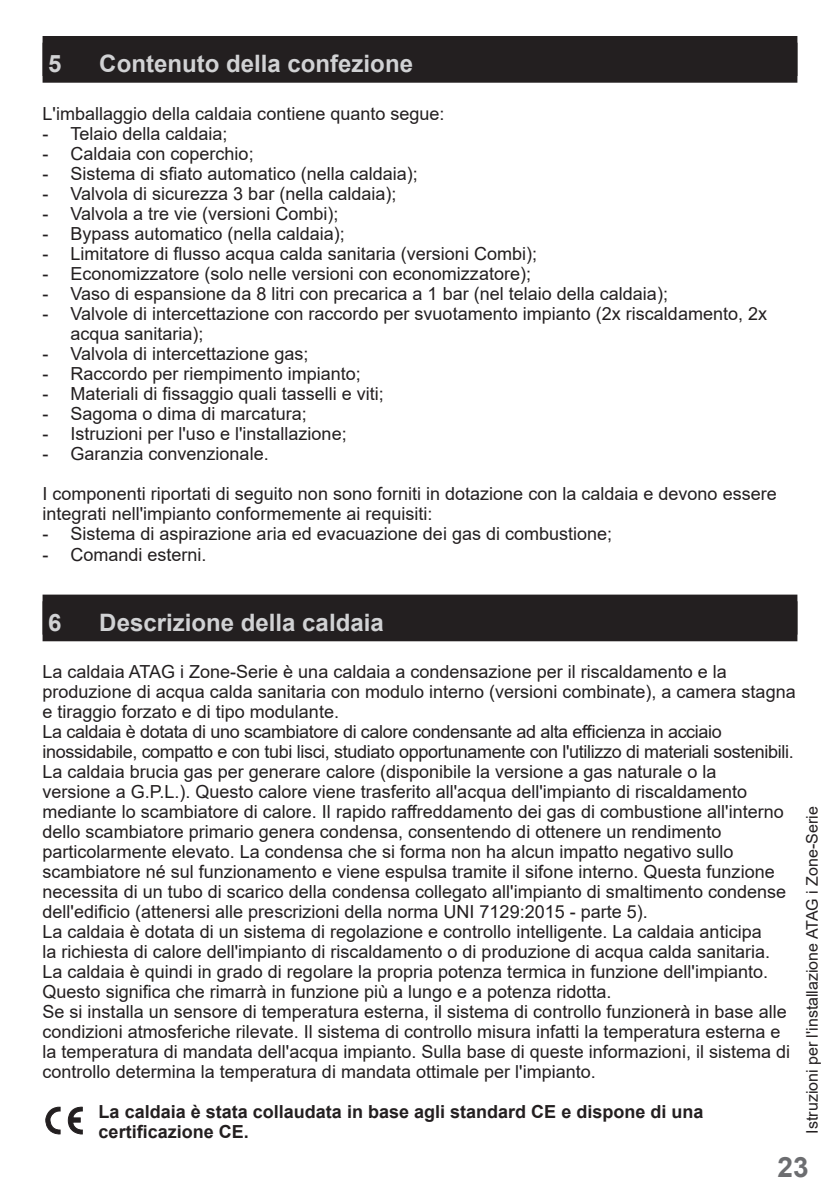
<style>
.page{position:relative;width:840px;height:1191px;background:#fff}
.page>*{position:absolute;margin:0;border:0;box-sizing:border-box;transform-origin:0 0}
.t1{font:700 28px "Arial";color:#6c6d70}
.Kop{font:700 24px "Arial";color:#d1d2d4}
.Gewone_tekst_vooraan{font:18px/20px "Arial";color:#231f20}
.Gewone_tekst_opsommi{font:18px/20px "Arial";color:#231f20}
.LetOp{font:700 18px/20px "Arial";color:#231f20}
.t2{font:16px "Arial";color:#231f20}
</style>
<div class="page">
<div style="left:43px;top:43px;width:754px;height:40px;background:#231f20"></div>
<div style="left:43px;top:36px;width:754px;height:40px;background:#231f20"></div>
<div style="left:43px;top:601px;width:754px;height:40px;background:#231f20"></div>
<div style="left:43px;top:594px;width:754px;height:40px;background:#231f20"></div>
<svg style="left:45px;top:1106px;width:15px;height:28px"></svg>
<svg style="left:68px;top:1106px;width:14px;height:28px"></svg>
<p class="Kop" style="left:48px;top:47px;width:15px">5</p>
<p class="Kop" style="left:99px;top:47px;width:315px">Contenuto della confezione</p>
<p class="Gewone_tekst_vooraan" style="left:43px;top:103px;width:403px">L'imballaggio della caldaia contiene quanto segue:</p>
<p class="Gewone_tekst_opsommi" style="left:43px;top:123px;width:186px">- Telaio della caldaia;</p>
<p class="Gewone_tekst_opsommi" style="left:43px;top:143px;width:212px">- Caldaia con coperchio;</p>
<p class="Gewone_tekst_opsommi" style="left:43px;top:163px;width:376px">- Sistema di sfiato automatico (nella caldaia);</p>
<p class="Gewone_tekst_opsommi" style="left:43px;top:183px;width:355px">- Valvola di sicurezza 3 bar (nella caldaia);</p>
<p class="Gewone_tekst_opsommi" style="left:43px;top:203px;width:297px">- Valvola a tre vie (versioni Combi);</p>
<p class="Gewone_tekst_opsommi" style="left:43px;top:223px;width:303px">- Bypass automatico (nella caldaia);</p>
<p class="Gewone_tekst_opsommi" style="left:43px;top:243px;width:495px">- Limitatore di flusso acqua calda sanitaria (versioni Combi);</p>
<p class="Gewone_tekst_opsommi" style="left:43px;top:263px;width:489px">- Economizzatore (solo nelle versioni con economizzatore);</p>
<p class="Gewone_tekst_opsommi" style="left:43px;top:283px;width:626px">- Vaso di espansione da 8 litri con precarica a 1 bar (nel telaio della caldaia);</p>
<p class="Gewone_tekst_opsommi" style="left:70px;top:303px;width:697px;text-indent:-28px">- Valvole di intercettazione con raccordo per svuotamento impianto (2x riscaldamento, 2x acqua sanitaria);</p>
<p class="Gewone_tekst_opsommi" style="left:43px;top:343px;width:267px">- Valvola di intercettazione gas;</p>
<p class="Gewone_tekst_opsommi" style="left:43px;top:363px;width:319px">- Raccordo per riempimento impianto;</p>
<p class="Gewone_tekst_opsommi" style="left:43px;top:383px;width:342px">- Materiali di fissaggio quali tasselli e viti;</p>
<p class="Gewone_tekst_opsommi" style="left:43px;top:403px;width:265px">- Sagoma o dima di marcatura;</p>
<p class="Gewone_tekst_opsommi" style="left:43px;top:423px;width:305px">- Istruzioni per l'uso e l'installazione;</p>
<p class="Gewone_tekst_opsommi" style="left:43px;top:443px;width:227px">- Garanzia convenzionale.</p>
<p class="Gewone_tekst_vooraan" style="left:43px;top:483px;width:735px">I componenti riportati di seguito non sono forniti in dotazione con la caldaia e devono essere integrati nell'impianto conformemente ai requisiti:</p>
<p class="Gewone_tekst_opsommi" style="left:43px;top:523px;width:571px">- Sistema di aspirazione aria ed evacuazione dei gas di combustione;</p>
<p class="Gewone_tekst_opsommi" style="left:43px;top:545px;width:165px">- Comandi esterni.</p>
<p class="Kop" style="left:48px;top:605px;width:15px">6</p>
<p class="Kop" style="left:99px;top:605px;width:286px">Descrizione della caldaia</p>
<p class="Gewone_tekst_vooraan" style="left:43px;top:662px;width:754px">La caldaia ATAG i Zone-Serie è una caldaia a condensazione per il riscaldamento e la produzione di acqua calda sanitaria con modulo interno (versioni combinate), a camera stagna e tiraggio forzato e di tipo modulante.<br>La caldaia è dotata di uno scambiatore di calore condensante ad alta efficienza in acciaio inossidabile, compatto e con tubi lisci, studiato opportunamente con l'utilizzo di materiali sostenibili.<br>La caldaia brucia gas per generare calore (disponibile la versione a gas naturale o la<br>versione a G.P.L.). Questo calore viene trasferito all'acqua dell'impianto di riscaldamento mediante lo scambiatore di calore. Il rapido raffreddamento dei gas di combustione all'interno dello scambiatore primario genera condensa, consentendo di ottenere un rendimento particolarmente elevato. La condensa che si forma non ha alcun impatto negativo sullo scambiatore né sul funzionamento e viene espulsa tramite il sifone interno. Questa funzione necessita di un tubo di scarico della condensa collegato all'impianto di smaltimento condense dell'edificio (attenersi alle prescrizioni della norma UNI 7129:2015 - parte 5).<br>La caldaia è dotata di un sistema di regolazione e controllo intelligente. La caldaia anticipa<br>la richiesta di calore dell'impianto di riscaldamento o di produzione di acqua calda sanitaria.<br>La caldaia è quindi in grado di regolare la propria potenza termica in funzione dell'impianto.<br>Questo significa che rimarrà in funzione più a lungo e a potenza ridotta.<br>Se si installa un sensore di temperatura esterna, il sistema di controllo funzionerà in base alle condizioni atmosferiche rilevate. Il sistema di controllo misura infatti la temperatura esterna e la temperatura di mandata dell'acqua impianto. Sulla base di queste informazioni, il sistema di controllo determina la temperatura di mandata ottimale per l'impianto.</p>
<p class="LetOp" style="left:99px;top:1102px;width:606px">La caldaia è stata collaudata in base agli standard CE e dispone di una certificazione CE.</p>
<p class="t2" style="left:800px;top:1133px;width:329px;rotate:-90deg">Istruzioni per l'installazione ATAG i Zone-Serie</p>
<h1 class="t1" style="left:777px;top:1147px;width:33px">23</h1>
</div>
